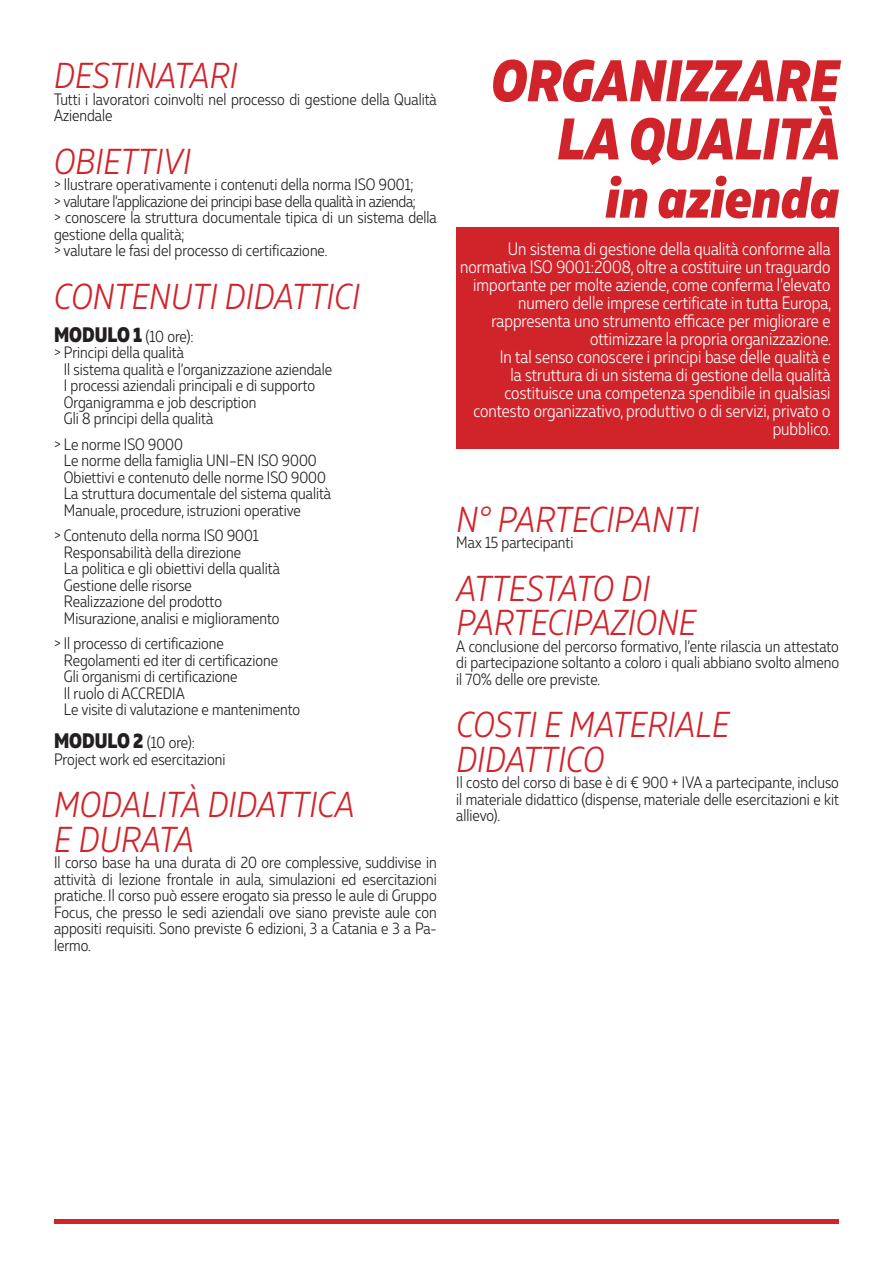
<style>
.page{position:relative;width:893px;height:1263px;background:#fff}
.page>*{position:absolute;margin:0;border:0;box-sizing:border-box;transform-origin:0 0}
.t1{font:italic 800 58.5px/58.2px "Muller Narrow";color:#d1232a;text-align:right}
.t2{font:italic 300 36px/34.5px "Muller Narrow";letter-spacing:.01em;color:#d1232a}
.t3{font:300 18px/18px "Muller Narrow";color:#fff;text-align:right}
.t4{font:300 16.5px/16.5px "Muller Narrow";color:#231f20}
.s1{font-weight:800;font-size:21px}
</style>
<div class="page">
<div style="left:456px;top:227px;width:383px;height:222px;background:#d1232a"></div>
<div style="left:54px;top:1219px;width:785px;height:5px;background:#d1232a"></div>
<h2 class="t2" style="left:54px;top:58px;width:185px">DESTINATARI</h2>
<p class="t4" style="left:54px;top:91px;width:384px">Tutti i lavoratori coinvolti nel processo di gestione della Qualità<br>Aziendale</p>
<h2 class="t2" style="left:54px;top:144px;width:138px">OBIETTIVI</h2>
<p class="t4" style="left:54px;top:176px;width:384px">&gt; Ilustrare operativamente i contenuti della norma ISO 9001;<br>&gt; valutare l’applicazione dei principi base della qualità in azienda;<br>&gt; conoscere la struttura documentale tipica di un sistema della gestione della qualità;<br>&gt; valutare le fasi del processo di certificazione.</p>
<h2 class="t2" style="left:54px;top:279px;width:307px">CONTENUTI DIDATTICI</h2>
<p class="t4" style="left:54px;top:328px;width:141px"><span class="s1">MODULO 1</span> (10 ore):</p>
<p class="t4" style="left:54px;top:344px;width:131px">&gt; Principi della qualità</p>
<p class="t4" style="left:64px;top:361px;width:270px">Il sistema qualità e l’organizzazione aziendale</p>
<p class="t4" style="left:64px;top:377px;width:253px">I processi aziendali principali e di supporto</p>
<p class="t4" style="left:64px;top:394px;width:194px">Organigramma e job description</p>
<p class="t4" style="left:64px;top:410px;width:151px">Gli 8 principi della qualità</p>
<p class="t4" style="left:64px;top:436px;width:269px;text-indent:-10px">&gt; Le norme ISO 9000<br>Le norme della famiglia UNI–EN ISO 9000<br>Obiettivi e contenuto delle norme ISO 9000<br>La struttura documentale del sistema qualità Manuale, procedure, istruzioni operative</p>
<p class="t4" style="left:64px;top:527px;width:218px;text-indent:-10px">&gt; Contenuto della norma IS0 9001<br>Responsabilità della direzione<br>La politica e gli obiettivi della qualità<br>Gestione delle risorse<br>Realizzazione del prodotto<br>Misurazione, analisi e miglioramento</p>
<p class="t4" style="left:64px;top:635px;width:238px;text-indent:-10px">&gt; Il processo di certificazione<br>Regolamenti ed iter di certificazione<br>Gli organismi di certificazione<br>Il ruolo di ACCREDIA<br>Le visite di valutazione e mantenimento</p>
<p class="t4" style="left:54px;top:734px;width:173px"><span class="s1">MODULO 2</span> (10 ore):<br>Project work ed esercitazioni</p>
<h2 class="t2" style="left:54px;top:787px;width:302px">MODALITÀ DIDATTICA<br>E DURATA</h2>
<p class="t4" style="left:54px;top:854px;width:384px;text-align:justify">Il corso base ha una durata di 20 ore complessive, suddivise in attività di lezione frontale in aula, simulazioni ed esercitazioni pratiche. Il corso può essere erogato sia presso le aule di Gruppo Focus, che presso le sedi aziendali ove siano previste aule con appositi requisiti. Sono previste 6 edizioni, 3 a Catania e 3 a Pa&shy;lermo.</p>
<h1 class="t1" style="left:491px;top:52px;width:351px">ORGANIZZARE<br>LA QUALITÀ<br>in azienda</h1>
<p class="t3" style="left:460px;top:239px;width:373px">Un sistema di gestione della qualità conforme alla normativa ISO 9001:2008, oltre a costituire un traguardo importante per molte aziende, come conferma l’elevato numero delle imprese certificate in tutta Europa, rappresenta uno strumento efficace per migliorare e ottimizzare la propria organizzazione.<br>In tal senso conoscere i principi base delle qualità e<br>la struttura di un sistema di gestione della qualità costituisce una competenza spendibile in qualsiasi contesto organizzativo, produttivo o di servizi, privato o pubblico.</p>
<h2 class="t2" style="left:456px;top:502px;width:244px">N° PARTECIPANTI</h2>
<p class="t4" style="left:456px;top:534px;width:119px">Max 15 partecipanti</p>
<h2 class="t2" style="left:456px;top:571px;width:241px">ATTESTATO DI<br>PARTECIPAZIONE</h2>
<p class="t4" style="left:456px;top:638px;width:384px;text-align:justify">A conclusione del percorso formativo, l’ente rilascia un attestato di partecipazione soltanto a coloro i quali abbiano svolto almeno il 70% delle ore previste.</p>
<h2 class="t2" style="left:456px;top:707px;width:274px">COSTI E MATERIALE<br>DIDATTICO</h2>
<p class="t4" style="left:456px;top:774px;width:384px;text-align:justify">Il costo del corso di base è di € 900 + IVA a partecipante, incluso il materiale didattico (dispense, materiale delle esercitazioni e kit allievo).</p>
</div>
